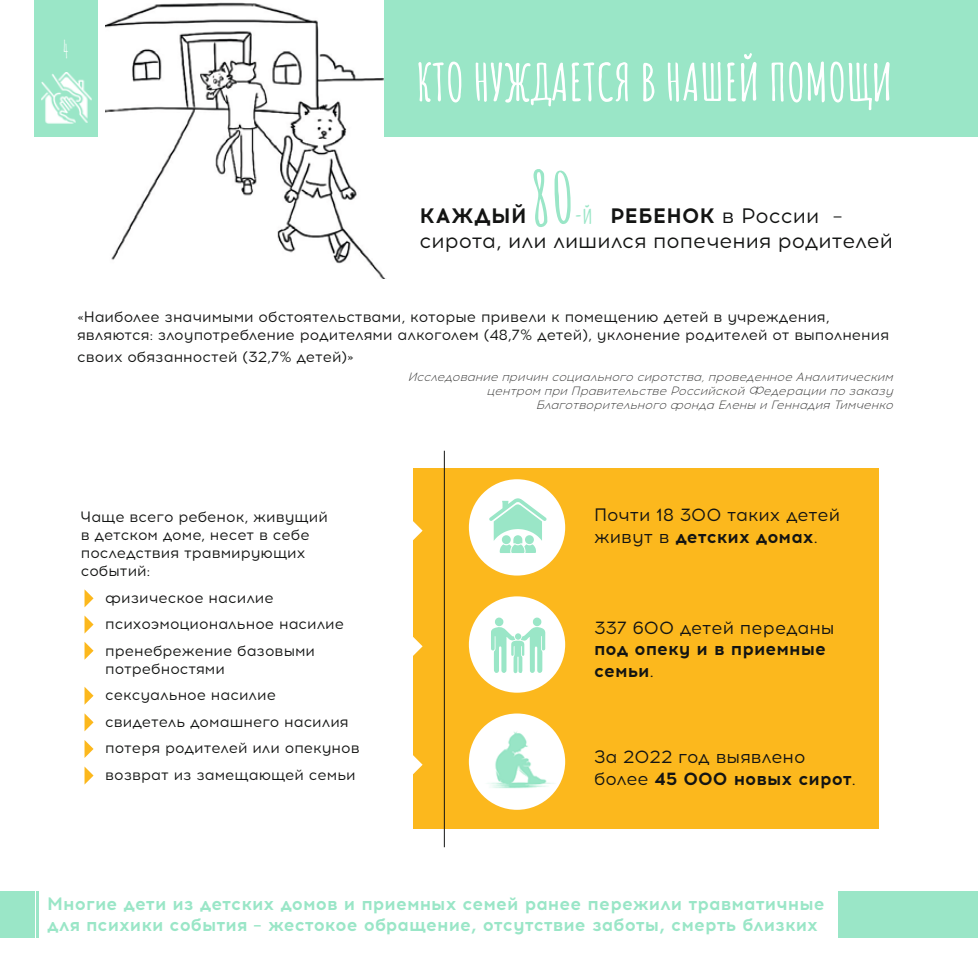
<style>
.page{position:relative;width:978px;height:978px;background:#fff}
.page>*{position:absolute;margin:0;border:0;box-sizing:border-box;transform-origin:0 0}
.t1{font:700 70.35px "Amatic SC";color:#9ae6c7}
.t2{font:700 51px "Amatic SC";color:#fff}
.t3{font:24px "Amatic SC";color:#fff}
.t4{font:700 22.65px "Amatic SC";color:#9ae6c7}
.t5{font:20.85px "Acrom";color:#131413}
.t6{font:700 20.85px "Acrom";letter-spacing:.01em;color:#131413}
.t7{font:700 18px/21.6px "Acrom";color:#9ae6c7}
.t8{font:18px/21.6px "Acrom";color:#131413}
.t9{font:700 18px/21.6px "Acrom";color:#131413}
.t10{font:15px/18px "Acrom";color:#131413}
.t11{font:italic 300 12px/14.4px "Acrom";color:#313130;text-align:right}
.s1{font-weight:700}
.s2{font-weight:400}
</style>
<div class="page">
<div style="left:34px;top:0;width:64px;height:136px;background:#9ae6c7"></div>
<img style="left:42px;top:73px;width:50px;height:50px">
<hr style="left:977px;top:114px;width:1px;height:769px;background:#ffde9f">
<img style="left:105px;top:2px;width:282px;height:277px">
<div style="left:413px;top:469px;width:466px;height:360px;background:#fcb81d"></div>
<div style="left:0;top:891px;width:34px;height:47px;background:#9ae6c7"></div>
<hr style="left:37px;top:891px;width:2px;height:47px;background:#9ae6c7">
<div style="left:839px;top:891px;width:139px;height:47px;background:#9ae6c7"></div>
<div style="left:384px;top:0;width:594px;height:136px;background:#9ae6c7"></div>
<hr style="left:444px;top:451px;width:1px;height:396px;background:#131413">
<div style="left:469px;top:479px;width:96px;height:97px;background:#fff;border-radius:50%"></div>
<div style="left:469px;top:596px;width:96px;height:97px;background:#fff;border-radius:50%"></div>
<div style="left:469px;top:713px;width:96px;height:97px;background:#fff;border-radius:50%"></div>
<img style="left:473px;top:722px;width:92px;height:73px">
<svg style="left:489px;top:498px;width:57px;height:55px"></svg>
<div style="left:502px;top:535px;width:9px;height:9px;background:#9ae6c7;border-radius:50%"></div>
<div style="left:525px;top:535px;width:9px;height:9px;background:#9ae6c7;border-radius:50%"></div>
<svg style="left:491px;top:618px;width:54px;height:55px"></svg>
<div style="left:515px;top:633px;width:6px;height:7px;background:#9ae6c7;border-radius:50%"></div>
<svg style="left:413px;top:521px;width:10px;height:19px"></svg>
<svg style="left:413px;top:637px;width:10px;height:19px"></svg>
<svg style="left:413px;top:755px;width:10px;height:20px"></svg>
<svg style="left:85px;top:590px;width:9px;height:17px"></svg>
<svg style="left:85px;top:616px;width:9px;height:17px"></svg>
<svg style="left:85px;top:642px;width:9px;height:17px"></svg>
<svg style="left:85px;top:687px;width:9px;height:17px"></svg>
<svg style="left:85px;top:714px;width:9px;height:17px"></svg>
<svg style="left:85px;top:740px;width:9px;height:18px"></svg>
<svg style="left:85px;top:767px;width:9px;height:17px"></svg>
<h3 class="t3" style="left:62px;top:32px;width:9px">4</h3>
<p class="t2" style="left:416px;top:43px;width:478px">КТО НУЖДАЕТСЯ В НАШЕЙ ПОМОЩИ</p>
<p class="t1" style="left:529px;top:144px;width:46px">80</p>
<p class="t6" style="left:420px;top:201px;width:108px">КАЖДЫЙ</p>
<p class="t5" style="left:610px;top:202px;width:234px"><span class="s1">РЕБЕНОК</span> в России –</p>
<p class="t5" style="left:420px;top:228px;width:475px">сирота, или лишился попечения родителей</p>
<p class="t4" style="left:574px;top:198px;width:20px">-й</p>
<p class="t10" style="left:77px;top:309px;width:813px">«Наиболее значимыми обстоятельствами, которые привели к помещению детей в учреждения, являются: злоупотребление родителями алкоголем (48,7% детей), уклонение родителей от выполнения</p>
<p class="t10" style="left:77px;top:348px;width:278px">своих обязанностей (32,7% детей)»</p>
<p class="t11" style="left:408px;top:370px;width:491px">Исследованиепричинсоциальногосиротства,проведенноеАналитическим центром приПравительствеРоссийскойФедерациипо заказу<br>Благотворительногофонда Елены и ГеннадияТимченко</p>
<p class="t10" style="left:81px;top:509px;width:249px">Чаще всего ребенок, живущий в детском доме, несет в себе последствия травмирующих событий:</p>
<p class="t10" style="left:85px;top:589px;width:190px">• физическое насилие</p>
<p class="t10" style="left:85px;top:616px;width:261px">• психоэмоциональное насилие</p>
<p class="t10" style="left:105px;top:642px;width:211px;text-indent:-20px">• пренебрежение базовыми потребностями</p>
<p class="t10" style="left:85px;top:687px;width:193px">• сексуальное насилие</p>
<p class="t10" style="left:85px;top:713px;width:265px">• свидетель домашнего насилия</p>
<p class="t10" style="left:85px;top:740px;width:276px">• потеря родителей или опекунов</p>
<p class="t10" style="left:85px;top:766px;width:272px">• возврат из замещающей семьи</p>
<p class="t8" style="left:594px;top:505px;width:248px">Почти 18 300 таких детей живут в <span class="s1">детских домах</span>.</p>
<p class="t9" style="left:594px;top:617px;width:242px"><span class="s2">337 600 детей переданы </span>под опеку и в приемные семьи<span class="s2">.</span></p>
<p class="t8" style="left:594px;top:747px;width:263px">За 2022 год выявлено более <span class="s1">45 000 новых сирот</span>.</p>
<p class="t7" style="left:47px;top:893px;width:779px">Многие дети из детских домов и приемных семей ранее пережили травматичные для психики события – жестокое обращение, отсутствие заботы, смерть близких</p>
</div>
